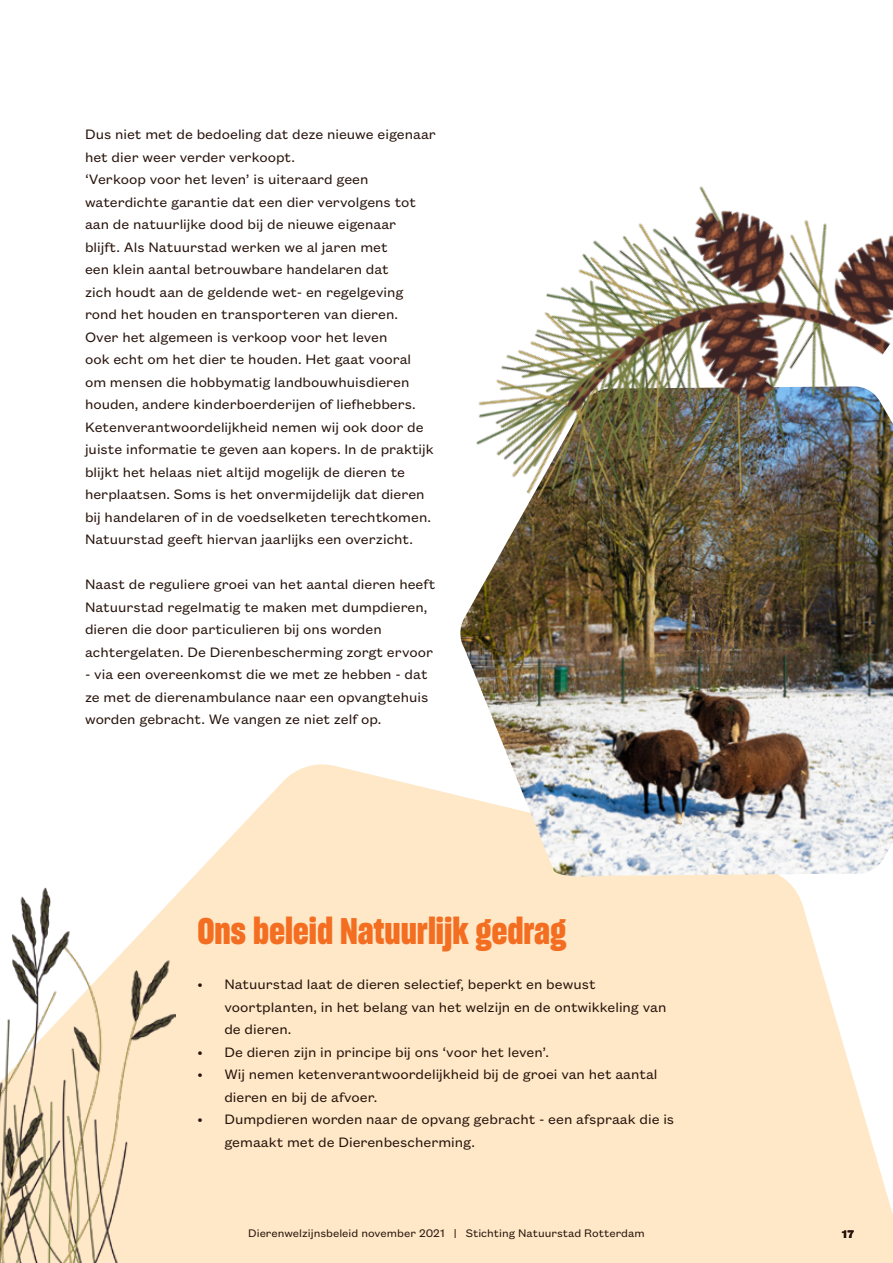
<style>
.page{position:relative;width:893px;height:1263px;background:#fff}
.page>*{position:absolute;margin:0;border:0;box-sizing:border-box;transform-origin:0 0}
.Alinea_plat_1_kolom{font:36px "Sharp Grotesk Bold 15";color:#f36e21}
.Plat_2_kolom{font:15px/22.5px "Founders Grotesk Text";color:#27130b}
.t1{font:12px "Founders Grotesk Text";color:#27130b}
.t2{font:700 12px "Founders Grotesk Text";color:#27130b}
</style>
<div class="page">
<svg style="left:175px;top:764px;width:718px;height:499px;background:#feeacc"></svg>
<img style="left:459px;top:614px;width:434px;height:264px">
<img style="left:466px;top:186px;width:427px;height:428px">
<img style="left:0;top:887px;width:175px;height:376px">
<p class="Plat_2_kolom" style="left:85px;top:122px;width:352px">Dus niet met de bedoeling dat deze nieuwe eigenaar het dier weer verder verkoopt.</p>
<p class="Plat_2_kolom" style="left:85px;top:167px;width:350px">‘Verkoop voor het leven’ is uiteraard geen waterdichte garantie dat een dier vervolgens tot aan de natuurlijke dood bij de nieuwe eigenaar blijft. Als Natuurstad werken we al jaren met<br>een klein aantal betrouwbare handelaren dat<br>zich houdt aan de geldende wet- en regelgeving rond het houden en transporteren van dieren.<br>Over het algemeen is verkoop voor het leven<br>ook echt om het dier te houden. Het gaat vooral om mensen die hobbymatig landbouwhuisdieren houden, andere kinderboerderijen of liefhebbers.<br>Ketenverantwoordelijkheid nemen wij ook door de juiste informatie te geven aan kopers. In de praktijk blijkt het helaas niet altijd mogelijk de dieren te herplaatsen. Soms is het onvermijdelijk dat dieren bij handelaren of in de voedselketen terechtkomen.<br>Natuurstad geeft hiervan jaarlijks een overzicht.</p>
<p class="Plat_2_kolom" style="left:85px;top:572px;width:352px">Naast de reguliere groei van het aantal dieren heeft Natuurstad regelmatig te maken met dumpdieren, dieren die door particulieren bij ons worden achtergelaten. De Dierenbescherming zorgt ervoor</p>
<p class="Plat_2_kolom" style="left:85px;top:662px;width:345px;text-align:justify">- via een overeenkomst die we met ze hebben - dat ze met de dierenambulance naar een opvangtehuis worden gebracht. We vangen ze niet zelf op.</p>
<p class="Alinea_plat_1_kolom" style="left:197px;top:906px;width:371px">Ons beleid Natuurlijk gedrag</p>
<p class="Plat_2_kolom" style="left:224px;top:972px;width:443px;text-indent:-27px">• Natuurstad laat de dieren selectief, beperkt en bewust voortplanten, in het belang van het welzijn en de ontwikkeling van de dieren.</p>
<p class="Plat_2_kolom" style="left:197px;top:1039px;width:353px">• De dieren zijn in principe bij ons ‘voor het leven’.</p>
<p class="Plat_2_kolom" style="left:224px;top:1062px;width:435px;text-indent:-27px">• Wij nemen ketenverantwoordelijkheid bij de groei van het aantal dieren en bij de afvoer.</p>
<p class="Plat_2_kolom" style="left:224px;top:1107px;width:451px;text-indent:-27px">• Dumpdieren worden naar de opvang gebracht - een afspraak die is gemaakt met de Dierenbescherming.</p>
<p class="t1" style="left:248px;top:1225px;width:398px">Dierenwelzijnsbeleid november 2021 | Stichting Natuurstad Rotterdam</p>
<p class="t2" style="left:842px;top:1226px;width:14px">17</p>
</div>
